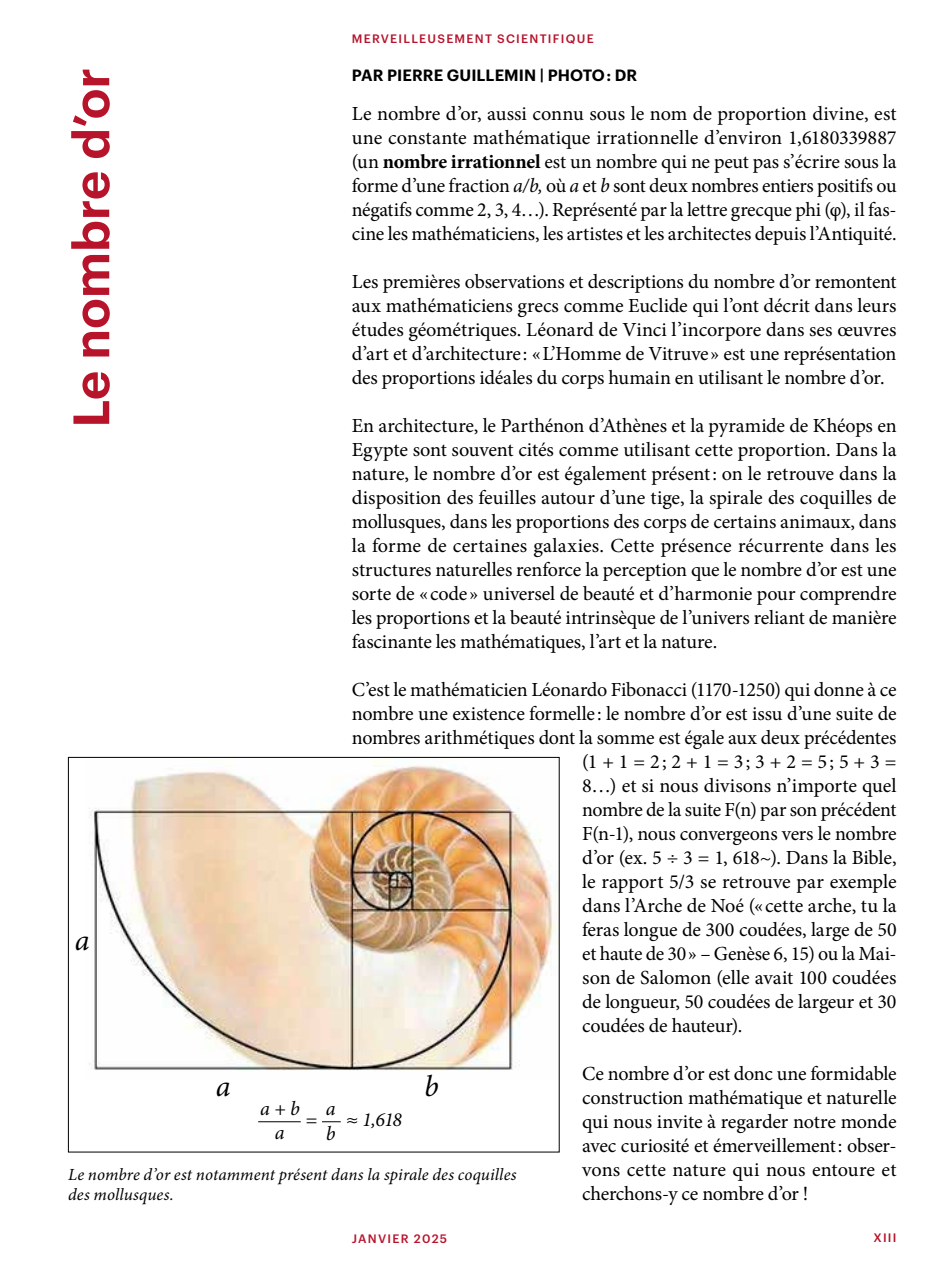
<style>
.page{position:relative;width:942px;height:1276px;background:#fff}
.page>*{position:absolute;margin:0;border:0;box-sizing:border-box;transform-origin:0 0}
.t1{font:600 50px "Graphik";color:#b7142c}
.t2{font:italic 30px "Minion Pro";color:#000}
.t3{font:20px/24px "Minion Pro";letter-spacing:-.01em;color:#000;text-align:justify}
.t4{font:italic 20px/24.2px "Minion Pro";color:#000;text-align:center}
.t5{font:italic 17px/20px "Minion Pro";letter-spacing:.005em;color:#000}
.t6{font:600 16px "Graphik";letter-spacing:.005em;color:#000}
.t7{font:500 12px "Graphik";letter-spacing:.105em;color:#b7142c}
.s1{font-weight:700}
.s2{font-style:italic}
</style>
<div class="page">
<img style="left:89px;top:761px;width:468px;height:310px">
<hr style="left:258px;top:1121px;width:42px;height:1px;background:#000">
<svg style="left:322px;top:1121px;width:18px;height:1px"></svg>
<p class="t7" style="left:352px;top:30px;width:243px">MERVEILLEUSEMENT SCIENTIFIQUE</p>
<p class="t6" style="left:352px;top:63px;width:287px">PAR PIERRE GUILLEMIN | PHOTO : DR</p>
<h1 class="t1" style="left:53px;top:428px;width:361px;rotate:-90deg">Le nombre d’or</h1>
<p class="t3" style="left:351px;top:102px;width:546px">Le nombre d’or, aussi connu sous le nom de proportion divine, est une constante mathématique irrationnelle d’environ 1,6180339887 (un <span class="s1">nombre irrationnel</span> est un nombre qui ne peut pas s’écrire sous la forme d’une fraction <span class="s2">a/b,</span> où <span class="s2">a</span> et <span class="s2">b</span> sont deux nombres entiers positifs ou négatifs comme 2, 3, 4…). Représenté par la lettre grecque phi (φ), il fas&shy;cine les mathématiciens, les artistes et les architectes depuis l’Antiquité.</p>
<p class="t3" style="left:351px;top:270px;width:546px">Les premières observations et descriptions du nombre d’or remontent aux mathématiciens grecs comme Euclide qui l’ont décrit dans leurs études géométriques. Léonard de Vinci l’incorpore dans ses œuvres d’art et d’architecture: «L’Homme de Vitruve» est une représentation des proportions idéales du corps humain en utilisant le nombre d’or.</p>
<p class="t3" style="left:351px;top:414px;width:546px">En architecture, le Parthénon d’Athènes et la pyramide de Khéops en Egypte sont souvent cités comme utilisant cette proportion. Dans la nature, le nombre d’or est également présent: on le retrouve dans la disposition des feuilles autour d’une tige, la spirale des coquilles de mollusques, dans les proportions des corps de certains animaux, dans la forme de certaines galaxies. Cette présence récurrente dans les structures naturelles renforce la perception que le nombre d’or est une sorte de «code» universel de beauté et d’harmonie pour comprendre les proportions et la beauté intrinsèque de l’univers reliant de manière fascinante les mathématiques, l’art et la nature.</p>
<p class="t3" style="left:351px;top:678px;width:546px">C’est le mathématicien Léonardo Fibonacci (1170-1250) qui donne à ce</p>
<p class="t3" style="left:351px;top:702px;width:546px">nombre une existence formelle: le nombre d’or est issu d’une suite de</p>
<p class="t3" style="left:351px;top:726px;width:546px">nombres arithmétiques dont la somme est égale aux deux précédentes</p>
<p class="t3" style="left:582px;top:750px;width:316px">(1 + 1 = 2; 2 + 1 = 3; 3 + 2 = 5; 5 + 3 =</p>
<p class="t3" style="left:582px;top:774px;width:316px">8…) et si nous divisons n’importe quel</p>
<p class="t3" style="left:582px;top:798px;width:315px">nombre de la suite F(n) par son précédent</p>
<p class="t3" style="left:582px;top:822px;width:316px">F(n-1), nous convergeons vers le nombre</p>
<p class="t3" style="left:582px;top:846px;width:316px">d’or (ex. 5 ÷ 3 = 1, 618~). Dans la Bible,</p>
<p class="t3" style="left:582px;top:870px;width:316px">le rapport 5/3 se retrouve par exemple</p>
<p class="t3" style="left:582px;top:894px;width:316px">dans l’Arche de Noé («cette arche, tu la</p>
<p class="t3" style="left:582px;top:918px;width:316px">feras longue de 300 coudées, large de 50</p>
<p class="t3" style="left:582px;top:942px;width:316px">et haute de 30» – Genèse 6, 15) ou la Mai-</p>
<p class="t3" style="left:582px;top:966px;width:316px">son de Salomon (elle avait 100 coudées</p>
<p class="t3" style="left:582px;top:990px;width:316px">de longueur, 50 coudées de largeur et 30</p>
<p class="t3" style="left:582px;top:1014px;width:162px">coudées de hauteur).</p>
<p class="t3" style="left:582px;top:1062px;width:316px">Ce nombre d’or est donc une formidable construction mathématique et naturelle qui nous invite à regarder notre monde avec curiosité et émerveillement: obser&shy;vons cette nature qui nous entoure et cherchons-y ce nombre d’or !</p>
<h2 class="t2" style="left:75px;top:920px;width:16px">a</h2>
<h2 class="t2" style="left:216px;top:1066px;width:16px">a</h2>
<h2 class="t2" style="left:424px;top:1066px;width:16px">b</h2>
<p class="t4" style="left:260px;top:1096px;width:41px">a + b a</p>
<p class="t4" style="left:325px;top:1096px;width:11px">a</p>
<p class="t4" style="left:346px;top:1107px;width:58px">≈ 1,618</p>
<p class="t4" style="left:305px;top:1107px;width:13px">=</p>
<p class="t4" style="left:325px;top:1121px;width:11px">b</p>
<p class="t5" style="left:68px;top:1165px;width:450px">Le nombre d’or est notamment présent dans la spirale des coquilles des mollusques.</p>
<p class="t7" style="left:352px;top:1229px;width:97px">JANVIER 2025</p>
<p class="t7" style="left:873px;top:1228px;width:25px">XIII</p>
</div>
